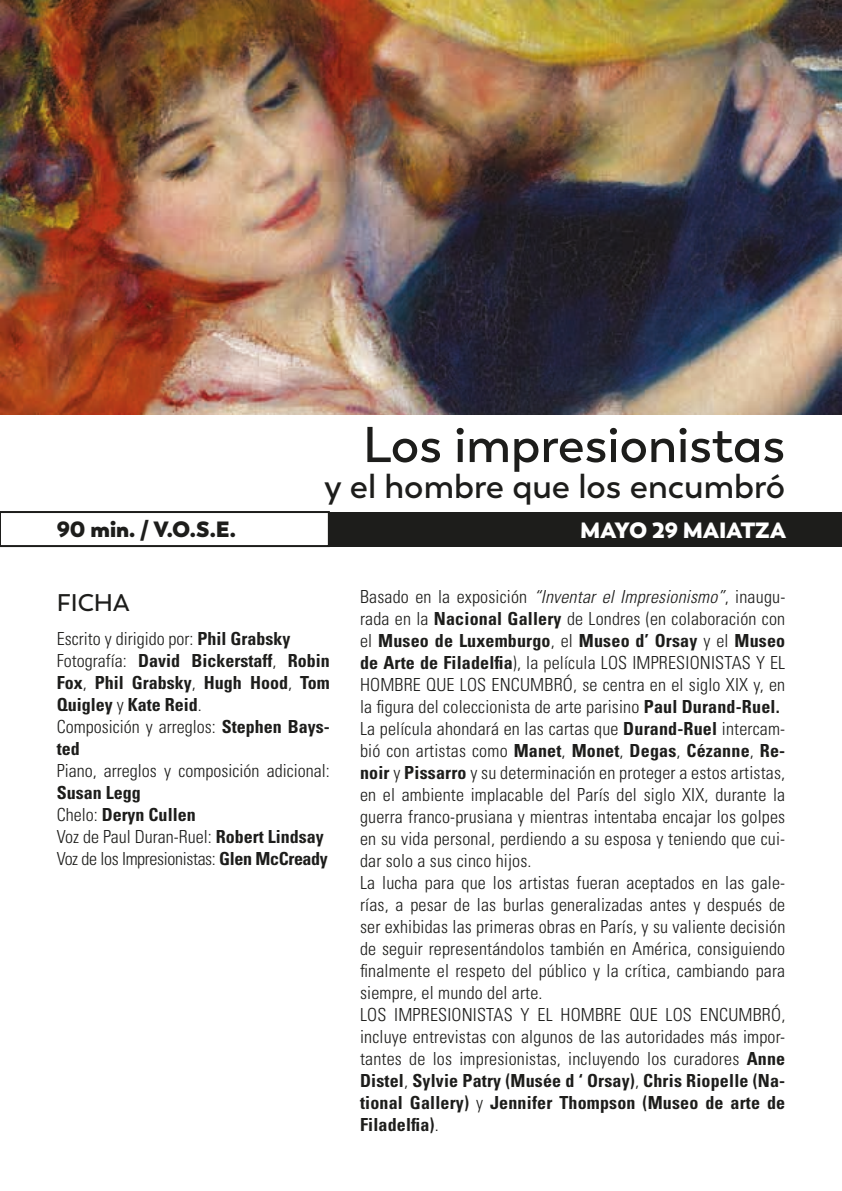
<style>
.page{position:relative;width:842px;height:1191px;background:#fff}
.page>*{position:absolute;margin:0;border:0;box-sizing:border-box;transform-origin:0 0}
.t1{font:600 50px "Trenda";color:#1d1d1b}
.t2{font:600 34px "Trenda";color:#1d1d1b}
.t3{font:600 24px "Trenda";color:#1d1d1b}
.t4{font:800 22px "Trenda";color:#1d1d1b}
.t5{font:800 22px "Trenda";color:#fff}
.t6{font:300 condensed 18px/22px "Univers";letter-spacing:.01em;color:#1d1d1b;text-align:justify}
.t7{font:700 condensed 18px/22px "Univers";color:#1d1d1b}
.t8{font:300 condensed 18px/22px "Univers";letter-spacing:-.02em;color:#1d1d1b}
.s1{font-weight:300}
.s2{font-weight:700}
.s3{font-style:italic}
</style>
<div class="page">
<div style="left:256px;top:512px;width:586px;height:34px;background:#1d1d1b"></div>
<div style="left:0;top:512px;width:329px;height:34px;background:#fff"></div>
<div style="left:0;top:511px;width:330px;height:36px;border:2px solid #1d1d1b"></div>
<img style="left:0;top:0;width:842px;height:414px">
<h1 class="t1" style="left:363px;top:415px;width:424px">Los impresionistas</h1>
<h2 class="t2" style="left:324px;top:466px;width:462px">y el hombre que los encumbró</h2>
<p class="t4" style="left:57px;top:515px;width:181px">90 MIN. / V.O.S.E.</p>
<p class="t5" style="left:580px;top:516px;width:208px">MAYO 29 MAIATZA</p>
<h3 class="t3" style="left:57px;top:588px;width:74px">Ficha</h3>
<p class="t7" style="left:57px;top:627px;width:275px"><span class="s1">Escrito y dirigido por:</span> Phil Grabsky<br><span class="s1">Fotografía:</span> David Bickerstaff<span class="s1">,</span> Robin<br>Fox<span class="s1">,</span> Phil Grabsky<span class="s1">,</span> Hugh Hood<span class="s1">,</span> Tom<br>Quigley <span class="s1">y</span> Kate Reid<span class="s1">.<br>Composición y arreglos:</span> Stephen Bays&shy;ted</p>
<p class="t6" style="left:57px;top:759px;width:275px">Piano, arreglos y composición adicional:</p>
<p class="t8" style="left:57px;top:781px;width:273px"><span class="s2">Susan Legg<br></span>Chelo: <span class="s2">Deryn Cullen<br></span>Voz de Paul Duran-Ruel: <span class="s2">Robert Lindsay<br></span>Voz de los I mpresionistas: <span class="s2">Glen McCready</span></p>
<p class="t6" style="left:360px;top:585px;width:427px">Basado en la exposición <span class="s3">“Inventar el Impresionismo”</span>, inaugu&shy;rada en la <span class="s2">Nacional Gallery</span> de Londres (en colaboración con el <span class="s2">Museo de Luxemburgo</span>, el <span class="s2">Museo d’ Orsay</span> y el <span class="s2">Museo de Arte de Filadelfia</span>), la película Los impre</p>
<p class="t6" style="left:676px;top:651px;width:102px">sionistas y el</p>
<p class="t6" style="left:360px;top:673px;width:427px;text-align:left;text-indent:203px">ó, se centra en el siglo XIX y, en la figura del coleccionista de arte parisino <span class="s2">Paul Durand-Ruel.<br></span>La película ahondará en las cartas que <span class="s2">Durand-Ruel</span> intercam&shy;bió con artistas como <span class="s2">Manet</span>, <span class="s2">Monet</span>, <span class="s2">Degas</span>, <span class="s2">Cézanne</span>, <span class="s2">Re&shy;noir</span> y <span class="s2">Pissarro</span> y su determinación en proteger a estos artistas, en el ambiente implacable del París del siglo XIX, durante la guerra franco-prusiana y mientras intentaba encajar los golpes en su vida personal, perdiendo a su esposa y teniendo que cui&shy;dar solo a sus cinco hijos.<br>La lucha para que los artistas fueran aceptados en las gale&shy;rías, a pesar de las burlas generalizadas antes y después de ser exhibidas las primeras obras en París, y su valiente decisión de seguir representándolos también en América, consiguiendo finalmente el respeto del público y la crítica, cambiando para siempre, el mundo del arte.<br>Los impre</p>
<p class="t6" style="left:360px;top:673px;width:11px">hombre</p>
<p class="t6" style="left:426px;top:673px;width:77px">que los encumbr</p>
<p class="t6" style="left:360px;top:1003px;width:427px;text-indent:411px">ó, incluye entrevistas con algunos de las autoridades más impor&shy;tantes de los impresionistas, incluyendo los curadores <span class="s2">Anne Distel</span>, <span class="s2">Sylvie Patry (Musée d ‘ Orsay)</span>, <span class="s2">Chris Riopelle (Na&shy;tional Gallery)</span> y <span class="s2">Jennifer Thompson (Museo de arte de Filadelfia)</span>.</p>
<p class="t6" style="left:438px;top:1003px;width:134px">sionistas y el hombre</p>
<p class="t6" style="left:629px;top:1003px;width:82px">que los encumbr</p>
</div>
